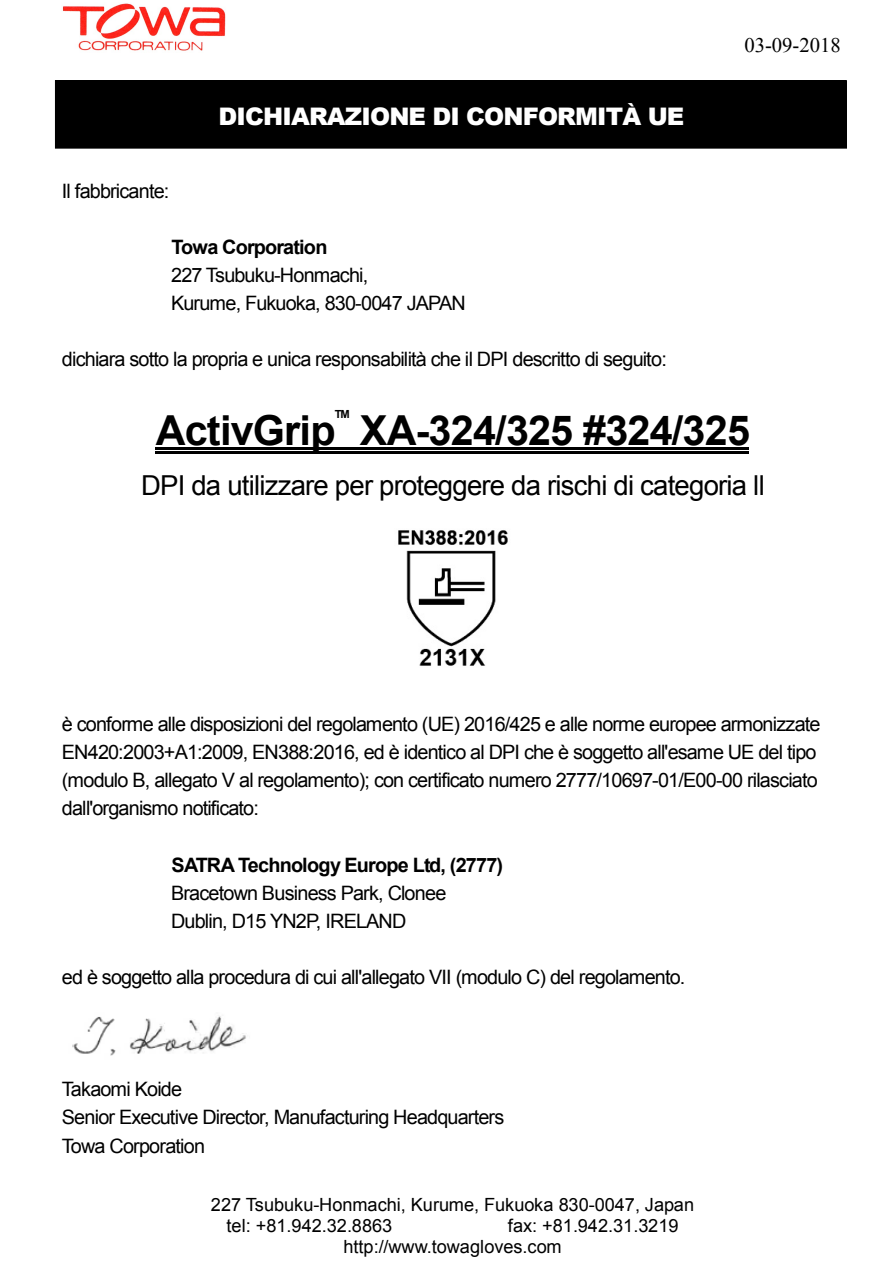
<style>
.page{position:relative;width:893px;height:1263px;background:#fff}
.page>*{position:absolute;margin:0;border:0;box-sizing:border-box;transform-origin:0 0}
.t1{font:700 41.4px "Arial";letter-spacing:-.02em;color:#000}
.t2{font:27.45px "Arial";letter-spacing:-.03em;color:#000}
.t3{font:900 24.15px "Arial";letter-spacing:-.035em;color:#fff}
.t4{font:20.7px "Times New Roman";color:#000}
.t5{font:19.8px/28px "Arial";letter-spacing:-.045em;color:#000}
.t6{font:18.15px/20.9px "Arial";color:#000}
.t7{font:700 11.1px "Arial";color:#000}
.s1{font-weight:700}
</style>
<div class="page">
<img style="left:62px;top:3px;width:164px;height:48px">
<hr style="left:156px;top:447px;width:593px;height:2px;background:#000">
<hr style="left:156px;top:451px;width:593px;height:2px;background:#000">
<img style="left:398px;top:530px;width:110px;height:136px">
<img style="left:72px;top:1016px;width:174px;height:40px">
<div style="left:56px;top:81px;width:790px;height:67px;background:#000"></div>
<div style="left:55px;top:80px;width:792px;height:69px;border:1px solid #000"></div>
<p class="t5" style="left:62px;top:177px;width:109px">Il fabbricante:</p>
<p class="t3" style="left:219px;top:99px;width:467px">DICHIARAZIONE DI CONFORMITÀ UE</p>
<p class="t5" style="left:171px;top:233px;width:296px"><span class="s1">Towa Corporation<br></span>227 Tsubuku-Honmachi,<br>Kurume, Fukuoka, 830-0047 JAPAN</p>
<p class="t5" style="left:62px;top:345px;width:607px">dichiara sotto la propria e unica responsabilità che il DPI descritto di seguito:</p>
<p class="t4" style="left:744px;top:31px;width:98px">03-09-2018</p>
<p class="t7" style="left:335px;top:407px;width:17px">TM</p>
<p class="t1" style="left:360px;top:402px;width:392px">XA-324/325 #324/325</p>
<p class="t2" style="left:141px;top:467px;width:625px">DPI da utilizzare per proteggere da rischi di categoria ll</p>
<p class="t1" style="left:156px;top:402px;width:181px">ActivGrip</p>
<p class="t5" style="left:62px;top:710px;width:760px">è conforme alle disposizioni del regolamento (UE) 2016/425 e alle norme europee armonizzate EN420:2003+A1:2009, EN388:2016, ed è identico al DPI che è soggetto all'esame UE del tipo (modulo B, allegato V al regolamento); con certificato numero 2777/10697-01/E00-00 rilasciato dall'organismo notificato:</p>
<p class="t5" style="left:171px;top:851px;width:334px"><span class="s1">SATRA Technology Europe Ltd, (2777)<br></span>Bracetown Business Park, Clonee<br>Dublin, D15 YN2P, IRELAND</p>
<p class="t5" style="left:62px;top:963px;width:625px">ed è soggetto alla procedura di cui all'allegato VII (modulo C) del regolamento.</p>
<p class="t5" style="left:62px;top:1075px;width:444px">Takaomi Koide<br>Senior Executive Director, Manufacturing Headquarters<br>Towa Corporation</p>
<p class="t6" style="left:227px;top:1194px;width:469px;text-indent:-16px">227 Tsubuku-Honmachi, Kurume, Fukuoka 830-0047, Japan tel: +81.942.32.8863</p>
<p class="t6" style="left:343px;top:1215px;width:337px;text-indent:164px">fax: +81.942.31.3219 http://www.towagloves.com</p>
</div>
